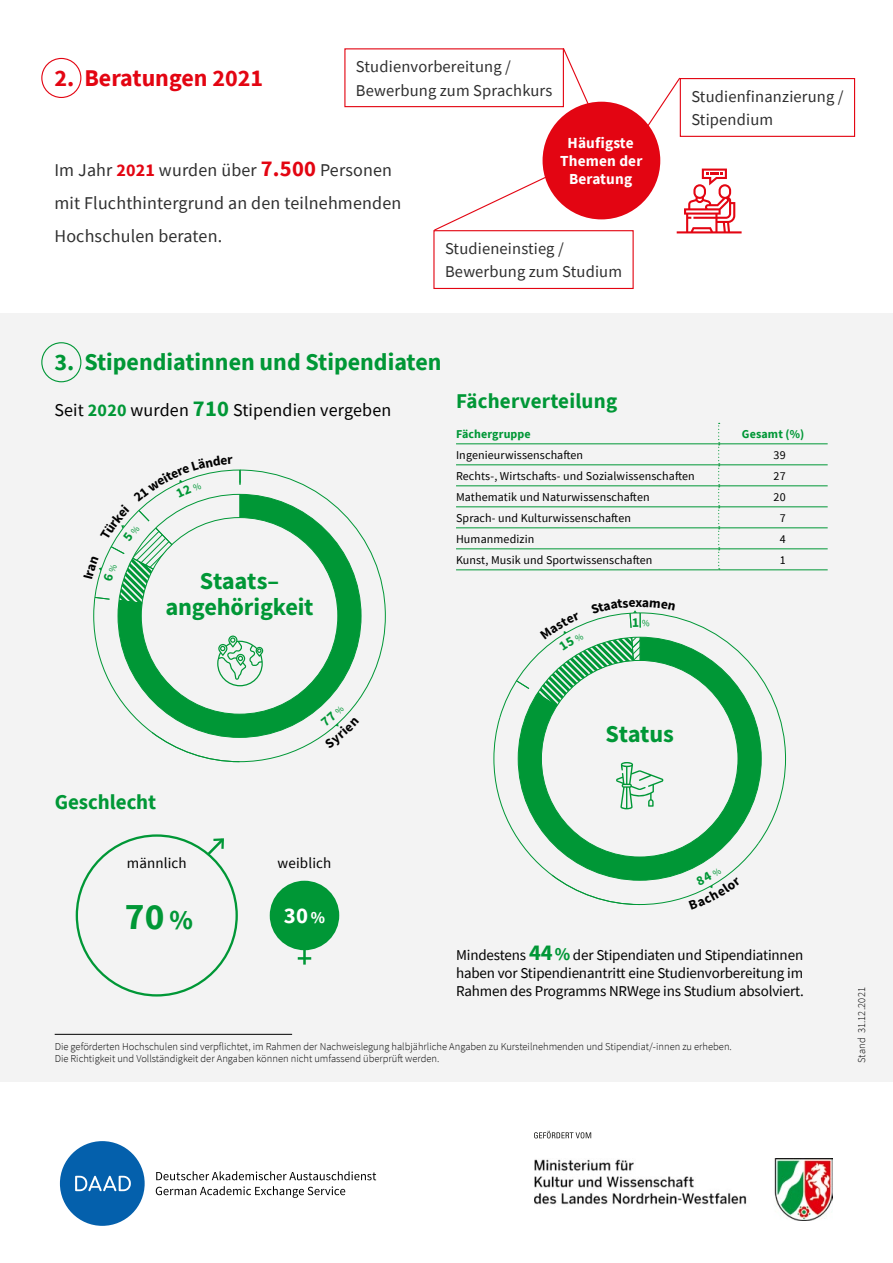
<style>
.page{position:relative;width:893px;height:1263px;background:#fff}
.page>*{position:absolute;margin:0;border:0;box-sizing:border-box;transform-origin:0 0}
.t1{font:700 37.35px "Source Sans Pro";color:#009736}
.t2{font:700 24.3px/26.2px "Source Sans Pro";letter-spacing:-.01em;color:#009736;text-align:center}
.t3{font:700 24px "Source Sans Pro";color:#009736}
.t4{font:700 24px "Source Sans Pro";color:#e30512}
.t5{font:700 22.65px "Source Sans Pro";color:#fff}
.t6{font:700 21px "Source Sans Pro";letter-spacing:.005em;color:#009736}
.t7{font:18px/33px "Source Sans Pro";letter-spacing:.01em;color:#2f2f2f}
.t8{font:18px "Source Sans Pro";letter-spacing:.01em;color:#000}
.t9{font:16.5px/23.2px "Source Sans Pro";letter-spacing:.01em;color:#2f2f2f}
.t10{font:700 15.3px/18.3px "Source Sans Pro";letter-spacing:.01em;color:#fff;text-align:center}
.t11{font:15px/18px "Source Sans Pro";letter-spacing:-.01em;color:#000;text-align:justify}
.t12{font:15px "Source Sans Pro";letter-spacing:.01em;color:#000}
.t13{font:12px "Source Sans Pro";letter-spacing:.01em;color:#000}
.t14{font:700 12px "Source Sans Pro";letter-spacing:.01em;color:#009736}
.t15{font:300 10.5px/12.6px "Source Sans Pro";color:#000}
.s1{font-weight:700;color:#e30512}
.s2{font-weight:700;font-size:22.5px;color:#e30512}
.s3{font-weight:700;color:#009736}
.s4{font-weight:700;font-size:22.5px;color:#009736}
.s5{font-size:27.45px}
.s6{font-size:16.65px}
.s7{font-weight:700;font-size:18px;color:#009736}
</style>
<div class="page">
<div style="left:0;top:314px;width:893px;height:768px;background:#f3f3f3"></div>
<div style="left:41px;top:58px;width:40px;height:40px;border:1px solid #e30512;border-radius:50%"></div>
<svg style="left:718px;top:423px;width:2px;height:146px"></svg>
<hr style="left:456px;top:443px;width:263px;height:1px;background:#009736">
<hr style="left:719px;top:443px;width:109px;height:1px;background:#009736">
<hr style="left:456px;top:464px;width:263px;height:1px;background:#009736">
<hr style="left:719px;top:464px;width:109px;height:1px;background:#009736">
<hr style="left:456px;top:485px;width:263px;height:1px;background:#009736">
<hr style="left:719px;top:485px;width:109px;height:1px;background:#009736">
<hr style="left:456px;top:506px;width:263px;height:1px;background:#009736">
<hr style="left:719px;top:506px;width:109px;height:1px;background:#009736">
<hr style="left:456px;top:527px;width:263px;height:1px;background:#009736">
<hr style="left:719px;top:527px;width:109px;height:1px;background:#009736">
<hr style="left:456px;top:548px;width:263px;height:1px;background:#009736">
<hr style="left:719px;top:548px;width:109px;height:1px;background:#009736">
<hr style="left:456px;top:569px;width:263px;height:1px;background:#009736">
<hr style="left:719px;top:569px;width:109px;height:1px;background:#009736">
<div style="left:41px;top:342px;width:40px;height:40px;border:1px solid #009736;border-radius:50%"></div>
<div style="left:543px;top:102px;width:117px;height:117px;background:#e30512;border-radius:50%"></div>
<div style="left:344px;top:48px;width:220px;height:59px;border:1px solid #e30512"></div>
<svg style="left:562px;top:48px;width:33px;height:69px"></svg>
<div style="left:680px;top:78px;width:175px;height:59px;border:1px solid #e30512"></div>
<svg style="left:645px;top:77px;width:36px;height:52px"></svg>
<div style="left:433px;top:230px;width:201px;height:59px;border:1px solid #e30512"></div>
<svg style="left:433px;top:172px;width:123px;height:60px"></svg>
<svg style="left:677px;top:169px;width:65px;height:64px"></svg>
<svg style="left:204px;top:838px;width:20px;height:20px"></svg>
<hr style="left:303px;top:932px;width:3px;height:32px;background:#009736">
<svg style="left:298px;top:957px;width:13px;height:3px"></svg>
<div style="left:270px;top:881px;width:69px;height:69px;background:#009736;border-radius:50%"></div>
<svg style="left:534px;top:1131px;width:57px;height:7px"></svg>
<img style="left:534px;top:1159px;width:299px;height:61px">
<div style="left:60px;top:1141px;width:85px;height:85px;background:#0460ac;border-radius:50%"></div>
<svg style="left:75px;top:1176px;width:56px;height:15px"></svg>
<svg style="left:156px;top:1171px;width:220px;height:9px"></svg>
<svg style="left:156px;top:1186px;width:189px;height:12px"></svg>
<hr style="left:55px;top:1034px;width:237px;height:1px;background:#000">
<svg style="left:93px;top:469px;width:293px;height:293px"></svg>
<svg style="left:493px;top:610px;width:293px;height:296px"></svg>
<h3 class="t4" style="left:54px;top:61px;width:210px">2. Beratungen 2021</h3>
<h3 class="t9" style="left:356px;top:55px;width:198px">Studienvorbereitung /<br>Bewerbung zum Sprachkurs</h3>
<h3 class="t7" style="left:54px;top:154px;width:348px">Im Jahr <span class="s1">2021</span> wurden über <span class="s2">7.500</span> Personen mit Fluchthintergrund an den teilnehmenden<br>Hochschulen beraten.</h3>
<h3 class="t10" style="left:560px;top:133px;width:84px">Häufigste<br>Themen der<br>Beratung</h3>
<h3 class="t9" style="left:445px;top:237px;width:178px">Studieneinstieg /<br>Bewerbung zum Studium</h3>
<h3 class="t9" style="left:691px;top:85px;width:154px">Studienfinanzierung /<br>Stipendium</h3>
<h3 class="t3" style="left:54px;top:346px;width:389px">3. Stipendiatinnen und Stipendiaten</h3>
<h3 class="t8" style="left:54px;top:398px;width:338px">Seit <span class="s3">2020</span> wurden <span class="s4">710</span> Stipendien vergeben</h3>
<h3 class="t6" style="left:456px;top:387px;width:163px">Fächerverteilung</h3>
<p class="t14" style="left:456px;top:426px;width:76px">Fächergruppe</p>
<p class="t14" style="left:742px;top:426px;width:64px">Gesamt (%)</p>
<p class="t13" style="left:456px;top:447px;width:129px">Ingenieurwissenschaften</p>
<p class="t13" style="left:774px;top:447px;width:14px">39</p>
<p class="t13" style="left:456px;top:468px;width:240px">Rechts-, Wirtschafts- und Sozialwissenschaften</p>
<p class="t13" style="left:774px;top:468px;width:14px">27</p>
<p class="t13" style="left:456px;top:489px;width:195px">Mathematik und Naturwissenschaften</p>
<p class="t13" style="left:774px;top:489px;width:14px">20</p>
<p class="t13" style="left:456px;top:510px;width:176px">Sprach- und Kulturwissenschaften</p>
<p class="t13" style="left:780px;top:510px;width:7px">7</p>
<p class="t13" style="left:456px;top:531px;width:80px">Humanmedizin</p>
<p class="t13" style="left:780px;top:531px;width:7px">4</p>
<p class="t13" style="left:456px;top:552px;width:198px">Kunst, Musik und Sportwissenschaften</p>
<p class="t13" style="left:780px;top:552px;width:7px">1</p>
<h2 class="t2" style="left:165px;top:569px;width:150px">Staats– angehörigkeit</h2>
<h3 class="t6" style="left:55px;top:787px;width:103px">Geschlecht</h3>
<h3 class="t12" style="left:127px;top:853px;width:61px">männlich</h3>
<h3 class="t12" style="left:278px;top:853px;width:55px">weiblich</h3>
<h1 class="t1" style="left:125px;top:891px;width:70px">70<span class="s5">%</span></h1>
<h3 class="t5" style="left:284px;top:900px;width:43px">30<span class="s6">%</span></h3>
<h2 class="t2" style="left:606px;top:722px;width:70px">Status</h2>
<h3 class="t11" style="left:456px;top:946px;width:349px">Mindestens <span class="s4">44</span><span class="s7">%</span> der Stipendiaten und Stipendiatinnen haben vor Stipendienantritt eine Studienvorbereitung im Rahmen des Programms NRWege ins Studium absolviert.</h3>
<p class="t15" style="left:55px;top:1040px;width:679px">Die geförderten Hochschulen sind verpflichtet, im Rahmen der Nachweislegung halbjährliche Angaben zu Kursteilnehmenden und Stipendiat/-innen zu erheben.<br>Die Richtigkeit und Vollständigkeit der Angaben können nicht umfassend überprüft werden.</p>
<p class="t15" style="left:855px;top:1063px;width:78px;rotate:-90deg">Stand 31.12.2021</p>
</div>
